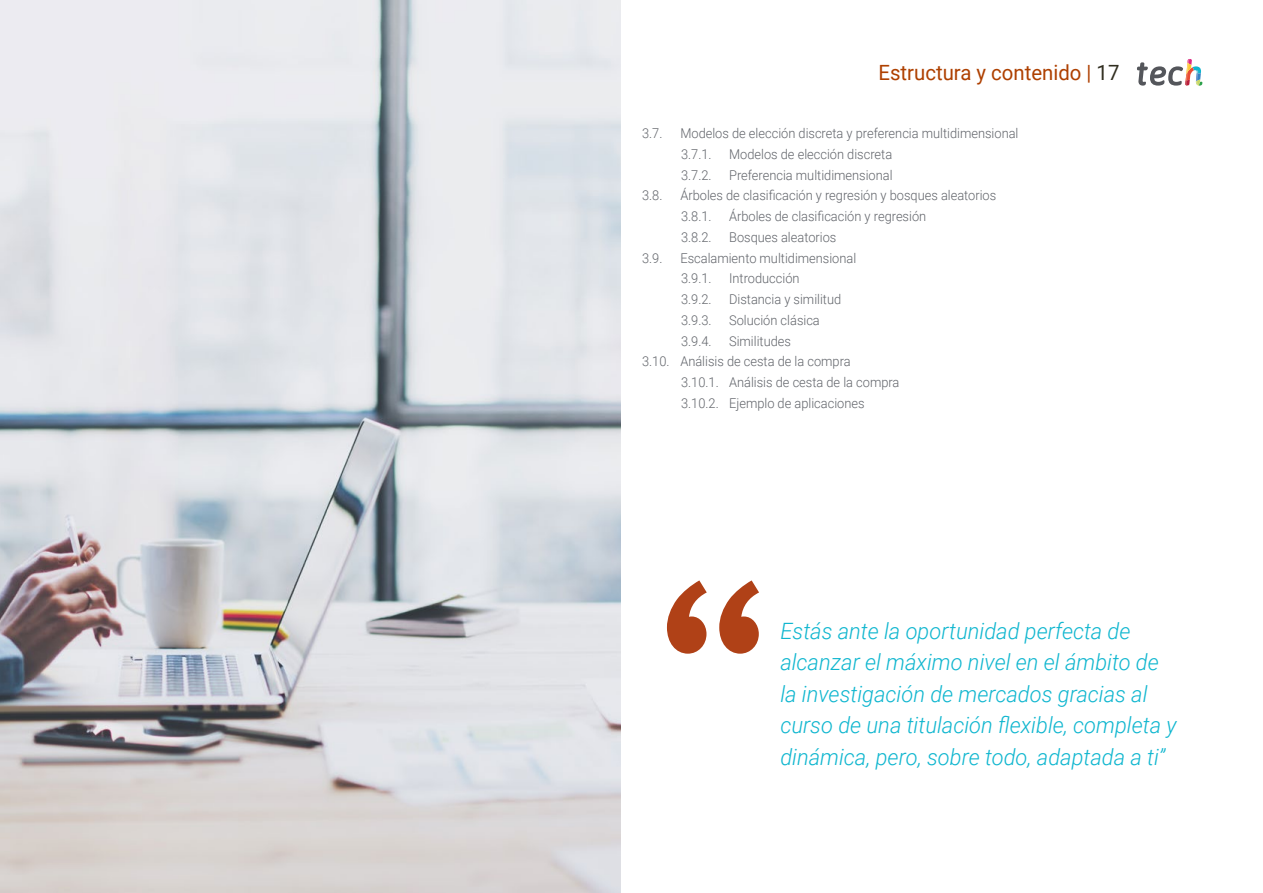
<style>
.page{position:relative;width:1263px;height:893px;background:#fff}
.page>*{position:absolute;margin:0;border:0;box-sizing:border-box;transform-origin:0 0}
.t1{font:italic 300 22.5px/31.5px "Roboto";color:#0fb6cf}
.t2{font:21px "Roboto";color:#ae4000}
.t3{font:300 13.5px/20.7px "Roboto";color:#61646a;scale:.95 1}
.s1{color:#312e20}
</style>
<div class="page">
<img style="left:0;top:0;width:621px;height:893px">
<svg style="left:1137px;top:59px;width:65px;height:27px"></svg>
<svg style="left:667px;top:580px;width:92px;height:74px"></svg>
<h2 class="t2" style="left:878px;top:57px;width:242px">Estructura y contenido | <span class="s1">17</span></h2>
<p class="t3" style="left:642px;top:122px;width:23px">3.7.</p>
<p class="t3" style="left:680px;top:122px;width:357px">Modelos de elección discreta y preferencia multidimensional<br>3.7.1.</p>
<p class="t3" style="left:729px;top:143px;width:173px">Modelos de elección discreta</p>
<p class="t3" style="left:681px;top:164px;width:34px">3.7.2.</p>
<p class="t3" style="left:729px;top:164px;width:174px">Preferencia multidimensional</p>
<p class="t3" style="left:642px;top:185px;width:23px">3.8.</p>
<p class="t3" style="left:680px;top:185px;width:334px">Árboles de clasificación y regresión y bosques aleatorios<br>3.8.1.</p>
<p class="t3" style="left:729px;top:205px;width:209px">Árboles de clasificación y regresión</p>
<p class="t3" style="left:681px;top:226px;width:34px">3.8.2.</p>
<p class="t3" style="left:729px;top:226px;width:114px">Bosques aleatorios</p>
<p class="t3" style="left:642px;top:247px;width:23px">3.9.</p>
<p class="t3" style="left:680px;top:247px;width:187px">Escalamiento multidimensional<br>3.9.1.</p>
<p class="t3" style="left:729px;top:268px;width:76px">Introducción</p>
<p class="t3" style="left:681px;top:288px;width:34px">3.9.2.</p>
<p class="t3" style="left:729px;top:288px;width:120px">Distancia y similitud</p>
<p class="t3" style="left:681px;top:309px;width:34px">3.9.3.</p>
<p class="t3" style="left:729px;top:309px;width:97px">Solución clásica</p>
<p class="t3" style="left:681px;top:330px;width:34px">3.9.4.</p>
<p class="t3" style="left:729px;top:330px;width:67px">Similitudes</p>
<p class="t3" style="left:642px;top:351px;width:221px">3.10. Análisis de cesta de la compra</p>
<p class="t3" style="left:681px;top:371px;width:231px">3.10.1. Análisis de cesta de la compra</p>
<p class="t3" style="left:681px;top:392px;width:195px">3.10.2. Ejemplo de aplicaciones</p>
<h1 class="t1" style="left:780px;top:614px;width:398px">Estás ante la oportunidad perfecta de alcanzar el máximo nivel en el ámbito de la investigación de mercados gracias al curso de una titulación flexible, completa y dinámica, pero, sobre todo, adaptada a ti”</h1>
</div>
